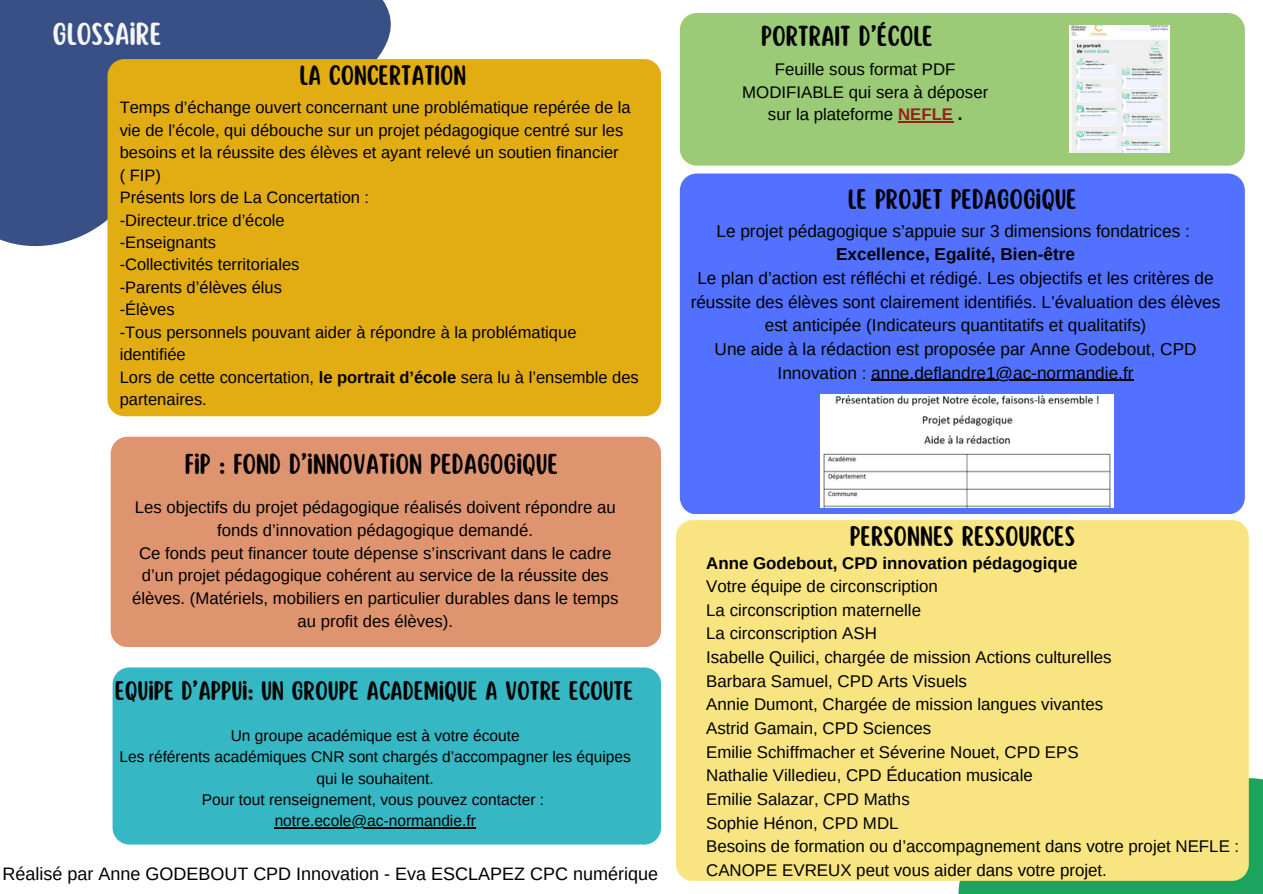
<style>
.page{position:relative;width:1263px;height:894px;background:#fff}
.page>*{position:absolute;margin:0;border:0;box-sizing:border-box;transform-origin:0 0}
.t1{font:27.9px "Scripter";color:#f5f5f5}
.t2{font:25.2px "Scripter";color:#010101}
.t3{font:24.75px "Scripter";color:#010101}
.t4{font:24.6px "Scripter";color:#010101}
.t5{font:23.55px "Scripter";color:#010101}
.t6{font:18px "Arimo";color:#000}
.t7{font:17.25px/23.5px "Arimo";color:#000;text-align:center}
.t8{font:700 17.25px "Arimo";color:#000}
.t9{font:16.95px "Arimo";color:#000}
.t10{font:700 16.95px "Arimo";color:#000}
.t11{font:16.8px/23px "Arimo";color:#000;text-align:center}
.t12{font:16.5px/22.5px "Arimo";color:#000}
.t13{font:15.45px/21.3px "Arimo";color:#000;text-align:center}
.s1{font-weight:700;color:#010101}
.s2{font-weight:700;color:#94221e}
.s3{font-weight:700}
</style>
<div class="page">
<div style="left:0;top:0;width:391px;height:247px;background:#385086"></div>
<svg style="left:925px;top:778px;width:338px;height:115px;background:#36ac6b"></svg>
<div style="left:107px;top:59px;width:554px;height:357px;background:#e1ad12"></div>
<div style="left:680px;top:13px;width:565px;height:152px;background:#9bcb76;border-radius:17px"></div>
<img style="left:1069px;top:26px;width:100px;height:127px">
<div style="left:680px;top:173px;width:565px;height:341px;background:#5271ff"></div>
<img style="left:821px;top:394px;width:292px;height:113px">
<hr style="left:898px;top:121px;width:55px;height:1px;background:#94221e">
<hr style="left:871px;top:379px;width:262px;height:2px;background:#000">
<div style="left:111px;top:436px;width:550px;height:211px;background:#df9470"></div>
<div style="left:676px;top:520px;width:573px;height:360px;background:#f8e582"></div>
<div style="left:113px;top:667px;width:548px;height:177px;background:#36b7c4"></div>
<hr style="left:275px;top:827px;width:201px;height:1px;background:#000">
<p class="t1" style="left:53px;top:20px;width:110px">GLOSSAIRE</p>
<p class="t4" style="left:299px;top:63px;width:168px">LA CONCERTATION</p>
<p class="t12" style="left:120px;top:96px;width:512px">Temps d’échange ouvert concernant une problématique repérée de la vie de l’école, qui débouche sur un projet pédagogique centré sur les besoins et la réussite des élèves et ayant relevé un soutien financier<br>( FIP)</p>
<p class="t12" style="left:120px;top:186px;width:251px">Présents lors de La Concertation :</p>
<p class="t12" style="left:120px;top:208px;width:167px">-Directeur.trice d’école</p>
<p class="t12" style="left:120px;top:231px;width:98px">-Enseignants</p>
<p class="t12" style="left:120px;top:253px;width:181px">-Collectivités territoriales</p>
<p class="t12" style="left:120px;top:276px;width:164px">-Parents d’élèves élus</p>
<p class="t12" style="left:120px;top:298px;width:57px">-Élèves</p>
<p class="t12" style="left:120px;top:321px;width:458px">-Tous personnels pouvant aider à répondre à la problématique identifiée</p>
<p class="t12" style="left:120px;top:365px;width:521px">Lors de cette concertation, <span class="s1">le portrait d’école</span> sera lu à l’ensemble des partenaires.</p>
<p class="t2" style="left:185px;top:451px;width:375px">FIP : FOND D’INNOVATION PEDAGOGIQUE</p>
<p class="t11" style="left:135px;top:495px;width:482px">Les objectifs du projet pédagogique réalisés doivent répondre au fonds d’innovation pédagogique demandé.</p>
<p class="t11" style="left:132px;top:541px;width:488px">Ce fonds peut financer toute dépense s’inscrivant dans le cadre d’un projet pédagogique cohérent au service de la réussite des élèves. (Matériels, mobiliers en particulier durables dans le temps au profit des élèves).</p>
<p class="t5" style="left:115px;top:678px;width:520px">EQUIPE D’APPUI: UN GROUPE ACADEMIQUE A VOTRE ECOUTE</p>
<p class="t13" style="left:231px;top:724px;width:290px">Un groupe académique est à votre écoute</p>
<p class="t13" style="left:120px;top:746px;width:513px">Les référents académiques CNR sont chargés d’accompagner les équipes qui le souhaitent.</p>
<p class="t13" style="left:202px;top:788px;width:344px">Pour tout renseignement, vous pouvez contacter :</p>
<p class="t13" style="left:275px;top:810px;width:203px">notre.ecole@ac-normandie.fr</p>
<p class="t6" style="left:3px;top:863px;width:657px">Réalisé par Anne GODEBOUT CPD Innovation - Eva ESCLAPEZ CPC numérique</p>
<p class="t2" style="left:761px;top:23px;width:173px">PORTRAIT D’ÉCOLE</p>
<p class="t11" style="left:742px;top:58px;width:248px;line-height:22.5px">Feuille sous format PDF<br>MODIFIABLE qui sera à déposer sur la plateforme <span class="s2">NEFLE</span> <span class="s3">.</span></p>
<p class="t3" style="left:848px;top:187px;width:230px">LE PROJET PEDAGOGIQUE</p>
<p class="t7" style="left:716px;top:219px;width:475px">Le projet pédagogique s’appuie sur 3 dimensions fondatrices :</p>
<p class="t8" style="left:836px;top:245px;width:241px">Excellence, Egalité, Bien-être</p>
<p class="t7" style="left:691px;top:266px;width:531px">Le plan d’action est réfléchi et rédigé. Les objectifs et les critères de réussite des élèves sont clairement identifiés. L’évaluation des élèves est anticipée (Indicateurs quantitatifs et qualitatifs)</p>
<p class="t7" style="left:715px;top:337px;width:483px">Une aide à la rédaction est proposée par Anne Godebout, CPD<br>Innovation : anne.deflandre1@ac-normandie.fr</p>
<p class="t3" style="left:850px;top:524px;width:227px">PERSONNES RESSOURCES</p>
<p class="t10" style="left:706px;top:553px;width:373px">Anne Godebout, CPD innovation pédagogique</p>
<p class="t9" style="left:706px;top:576px;width:233px">Votre équipe de circonscription</p>
<p class="t9" style="left:706px;top:600px;width:216px">La circonscription maternelle</p>
<p class="t9" style="left:706px;top:624px;width:172px">La circonscription ASH</p>
<p class="t9" style="left:706px;top:647px;width:407px">Isabelle Quilici, chargée de mission Actions culturelles</p>
<p class="t9" style="left:706px;top:671px;width:262px">Barbara Samuel, CPD Arts Visuels</p>
<p class="t9" style="left:706px;top:694px;width:399px">Annie Dumont, Chargée de mission langues vivantes</p>
<p class="t9" style="left:706px;top:718px;width:227px">Astrid Gamain, CPD Sciences</p>
<p class="t9" style="left:706px;top:742px;width:374px">Emilie Schiffmacher et Séverine Nouet, CPD EPS</p>
<p class="t9" style="left:706px;top:765px;width:328px">Nathalie Villedieu, CPD Éducation musicale</p>
<p class="t9" style="left:706px;top:789px;width:205px">Emilie Salazar, CPD Maths</p>
<p class="t9" style="left:706px;top:813px;width:194px">Sophie Hénon, CPD MDL</p>
<p class="t9" style="left:706px;top:836px;width:535px">Besoins de formation ou d’accompagnement dans votre projet NEFLE :</p>
<p class="t9" style="left:706px;top:860px;width:402px">CANOPE EVREUX peut vous aider dans votre projet.</p>
</div>
